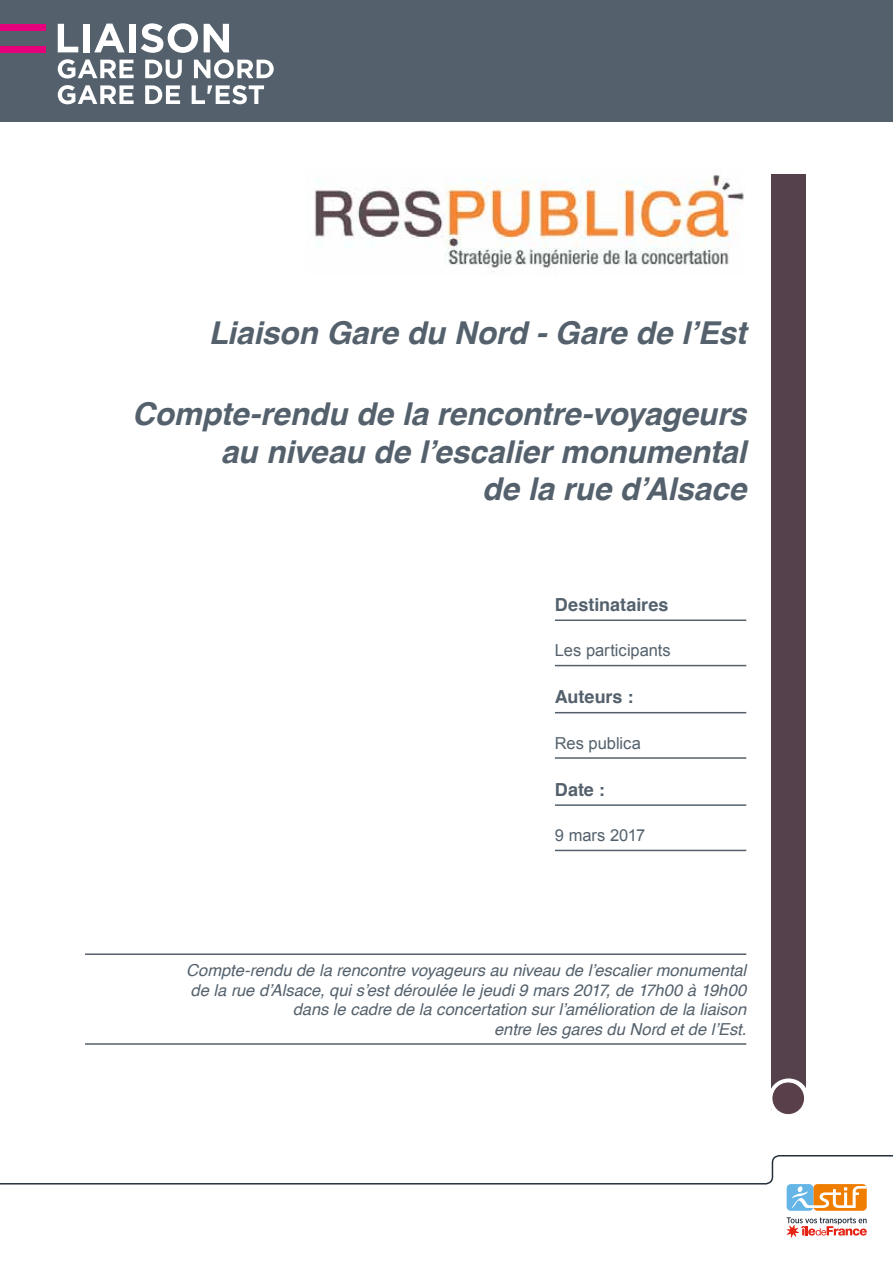
<style>
.page{position:relative;width:893px;height:1263px;background:#fff}
.page>*{position:absolute;margin:0;border:0;box-sizing:border-box;transform-origin:0 0}
.t1{font:italic 700 31.5px/37.8px "Helvetica";letter-spacing:-.005em;color:#54616c;text-align:right}
.t2{font:italic 700 29.1px "Arial";letter-spacing:.005em;color:#546158}
.t3{font:700 18px "Helvetica";color:#54616c}
.t4{font:italic 16.5px/19.5px "Helvetica";color:#54616c;text-align:right}
.t5{font:16.5px "Arial";letter-spacing:-.005em;color:#54616c}
.t6{font:700 16.05px "Arial";color:#545758}
.t7{font:14.4px "Arial";color:#546158}
.s1{font-weight:400;color:#000}
</style>
<div class="page">
<svg style="left:0;top:1155px;width:893px;height:30px"></svg>
<div style="left:812px;top:1183px;width:56px;height:29px;background:#fff;border-radius:5px"></div>
<svg style="left:785px;top:1183px;width:29px;height:29px"></svg>
<div style="left:813px;top:1184px;width:54px;height:27px;background:#ef7d00;border-radius:4px"></div>
<div style="left:787px;top:1184px;width:26px;height:27px;background:#65b5e6;border-radius:4px"></div>
<svg style="left:792px;top:1186px;width:75px;height:22px"></svg>
<svg style="left:786px;top:1217px;width:81px;height:21px"></svg>
<div style="left:0;top:0;width:893px;height:121px;background:#54616c"></div>
<div style="left:0;top:24px;width:46px;height:7px;background:#e6007c"></div>
<div style="left:0;top:46px;width:46px;height:6px;background:#e6007c"></div>
<svg style="left:58px;top:24px;width:20px;height:28px"></svg>
<div style="left:83px;top:24px;width:7px;height:28px;background:#fff"></div>
<svg style="left:94px;top:24px;width:31px;height:28px"></svg>
<div style="left:129px;top:24px;width:7px;height:28px;background:#fff"></div>
<svg style="left:141px;top:23px;width:57px;height:30px"></svg>
<svg style="left:204px;top:24px;width:25px;height:28px"></svg>
<svg style="left:58px;top:59px;width:76px;height:20px"></svg>
<svg style="left:145px;top:60px;width:37px;height:18px"></svg>
<svg style="left:194px;top:59px;width:80px;height:20px"></svg>
<svg style="left:58px;top:85px;width:76px;height:19px"></svg>
<svg style="left:145px;top:85px;width:35px;height:19px"></svg>
<svg style="left:192px;top:85px;width:72px;height:19px"></svg>
<hr style="left:555px;top:619px;width:191px;height:2px;background:#54616c">
<hr style="left:555px;top:665px;width:191px;height:1px;background:#54616c">
<hr style="left:555px;top:712px;width:191px;height:1px;background:#54616c">
<hr style="left:555px;top:757px;width:191px;height:2px;background:#54616c">
<hr style="left:555px;top:804px;width:191px;height:2px;background:#54616c">
<hr style="left:555px;top:850px;width:191px;height:1px;background:#54616c">
<hr style="left:85px;top:953px;width:661px;height:2px;background:#54616c">
<hr style="left:85px;top:1043px;width:661px;height:2px;background:#54616c">
<div style="left:771px;top:175px;width:35px;height:912px;background:#54414c"></div>
<svg style="left:768px;top:1078px;width:41px;height:41px"></svg>
<div style="left:773px;top:1083px;width:30px;height:30px;background:#583f49;border-radius:50%"></div>
<div style="left:772px;top:1082px;width:32px;height:32px;border:1px solid #583f49;border-radius:50%"></div>
<img style="left:314px;top:174px;width:430px;height:98px">
<h1 class="t1" style="left:209px;top:315px;width:539px">Liaison Gare du Nord - Gare de l’Est</h1>
<h2 class="t2" style="left:341px;top:314px;width:385px">STIF Réseau bus régional –</h2>
<h1 class="t1" style="left:132px;top:395px;width:616px">Compte-rendu de la rencontre-voyageurs au niveau de l’escalier monumental<br>de la rue d’Alsace</h1>
<p class="t6" style="left:550px;top:399px;width:111px">Destinataires <span class="s1">:</span></p>
<p class="t7" style="left:550px;top:436px;width:33px">STIF</p>
<p class="t6" style="left:550px;top:469px;width:71px">Auteurs <span class="s1">:</span></p>
<p class="t3" style="left:555px;top:590px;width:115px">Destinataires</p>
<p class="t5" style="left:555px;top:640px;width:117px">Les participants</p>
<p class="t3" style="left:555px;top:682px;width:80px">Auteurs :</p>
<p class="t5" style="left:555px;top:732px;width:88px">Res publica</p>
<p class="t3" style="left:555px;top:775px;width:52px">Date :</p>
<p class="t5" style="left:555px;top:824px;width:92px">9 mars 2017</p>
<p class="t4" style="left:186px;top:961px;width:561px">Compte-rendu de la rencontre voyageurs au niveau de l’escalier monumental de la rue d’Alsace, qui s’est déroulée le jeudi 9 mars 2017, de 17h00 à 19h00 dans le cadre de la concertation sur l’amélioration de la liaison<br>entre les gares du Nord et de l’Est.</p>
</div>
